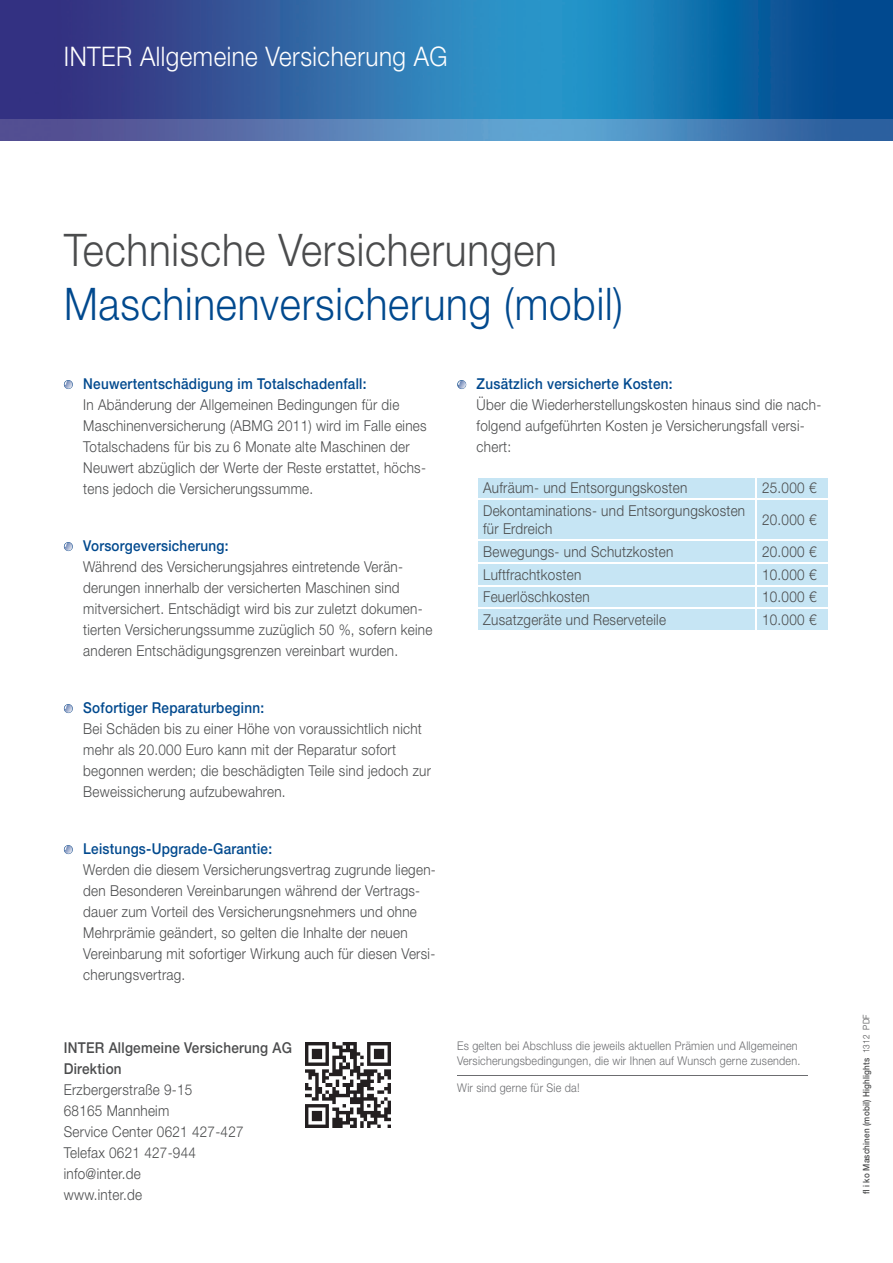
<style>
.page{position:relative;width:893px;height:1263px;background:#fff}
.page>*{position:absolute;margin:0;border:0;box-sizing:border-box;transform-origin:0 0}
.t1{font:300 45px "Helvetica Neue LT Pro";letter-spacing:.02em;color:#01498e;scale:.9 1}
.t2{font:300 45px "Helvetica Neue LT Pro";letter-spacing:.02em;color:#4b4c4d;scale:.9 1}
.t3{font:300 27px "Helvetica Neue LT Pro";letter-spacing:.02em;color:#fff;scale:.9 1}
.t4{font:300 15px/21px "Helvetica Neue LT Pro";letter-spacing:.02em;color:#4b4c4d;scale:.9 1}
.t5{font:500 15px "Helvetica Neue LT Pro";letter-spacing:.02em;color:#01498e;scale:.9 1}
.t6{font:500 15px/21px "Helvetica Neue LT Pro";letter-spacing:.02em;color:#4b4c4d;scale:.9 1}
.t7{font:300 12px/15px "Helvetica Neue LT Pro";letter-spacing:.02em;color:#6c6d70;scale:.9 1}
.t8{font:500 9px "Helvetica Neue LT Pro";letter-spacing:.02em;color:#4b4c4d;scale:.9 1}
.s1{font-weight:300}
</style>
<div class="page">
<img style="left:0;top:0;width:893px;height:140px">
<img style="left:306px;top:1043px;width:85px;height:85px">
<hr style="left:457px;top:1075px;width:351px;height:1px;background:#6c6d70">
<svg style="left:64px;top:380px;width:9px;height:9px"></svg>
<svg style="left:64px;top:542px;width:9px;height:9px"></svg>
<svg style="left:64px;top:704px;width:9px;height:9px"></svg>
<svg style="left:64px;top:845px;width:9px;height:9px"></svg>
<svg style="left:457px;top:380px;width:9px;height:9px"></svg>
<div style="left:478px;top:478px;width:350px;height:152px;background:#c6e5f4"></div>
<hr style="left:755px;top:477px;width:2px;height:22px;background:#fff">
<hr style="left:477px;top:499px;width:279px;height:1px;background:#fff">
<hr style="left:756px;top:499px;width:73px;height:1px;background:#fff">
<hr style="left:755px;top:500px;width:2px;height:40px;background:#fff">
<hr style="left:477px;top:540px;width:279px;height:1px;background:#fff">
<hr style="left:756px;top:540px;width:73px;height:1px;background:#fff">
<hr style="left:755px;top:541px;width:2px;height:21px;background:#fff">
<hr style="left:477px;top:562px;width:279px;height:1px;background:#fff">
<hr style="left:756px;top:562px;width:73px;height:1px;background:#fff">
<hr style="left:755px;top:563px;width:2px;height:22px;background:#fff">
<hr style="left:477px;top:585px;width:279px;height:1px;background:#fff">
<hr style="left:756px;top:585px;width:73px;height:1px;background:#fff">
<hr style="left:755px;top:586px;width:2px;height:22px;background:#fff">
<hr style="left:477px;top:608px;width:279px;height:1px;background:#fff">
<hr style="left:756px;top:608px;width:73px;height:1px;background:#fff">
<hr style="left:755px;top:609px;width:2px;height:21px;background:#fff">
<h2 class="t3" style="left:64px;top:40px;width:428px">INTER Allgemeine Versicherung AG</h2>
<h1 class="t2" style="left:64px;top:222px;width:549px">Technische Versicherungen</h1>
<h1 class="t1" style="left:64px;top:276px;width:623px">Maschinenversicherung (mobil)</h1>
<p class="t5" style="left:83px;top:375px;width:316px">Neuwertentschädigung im Totalschadenfall:</p>
<p class="t4" style="left:83px;top:394px;width:383px">In Abänderung der Allgemeinen Bedingungen für die Maschinenversicherung (ABMG 2011) wird im Falle eines Totalschadens für bis zu 6 Monate alte Maschinen der Neuwert abzüglich der Werte der Reste erstattet, höchs&shy;tens jedoch die Versicherungssumme.</p>
<p class="t5" style="left:83px;top:537px;width:163px">Vorsorgeversicherung:</p>
<p class="t4" style="left:83px;top:556px;width:389px">Während des Versicherungsjahres eintretende Verän&shy;derungen innerhalb der versicherten Maschinen sind mitversichert. Entschädigt wird bis zur zuletzt dokumen&shy;tierten Versicherungssumme zuzüglich 50 %, sofern keine anderen Entschädigungsgrenzen vereinbart wurden.</p>
<p class="t5" style="left:83px;top:699px;width:202px">Sofortiger Reparaturbeginn:</p>
<p class="t4" style="left:83px;top:718px;width:388px">Bei Schäden bis zu einer Höhe von voraussichtlich nicht mehr als 20.000 Euro kann mit der Reparatur sofort begonnen werden; die beschädigten Teile sind jedoch zur Beweissicherung aufzubewahren.</p>
<p class="t5" style="left:83px;top:840px;width:211px">Leistungs-Upgrade-Garantie:</p>
<p class="t4" style="left:83px;top:859px;width:393px">Werden die diesem Versicherungsvertrag zugrunde liegen&shy;den Besonderen Vereinbarungen während der Vertrags&shy;dauer zum Vorteil des Versicherungsnehmers und ohne Mehrprämie geändert, so gelten die Inhalte der neuen Vereinbarung mit sofortiger Wirkung auch für diesen Versi&shy;cherungsvertrag.</p>
<p class="t5" style="left:477px;top:375px;width:219px">Zusätzlich versicherte Kosten:</p>
<p class="t4" style="left:477px;top:394px;width:384px">Über die Wiederherstellungskosten hinaus sind die nach&shy;folgend aufgeführten Kosten je Versicherungsfall versi&shy;chert:</p>
<p class="t4" style="left:483px;top:477px;width:228px">Aufräum- und Entsorgungskosten</p>
<p class="t4" style="left:762px;top:477px;width:62px">25.000 €</p>
<p class="t4" style="left:483px;top:501px;width:293px;line-height:18px">Dekontaminations- und Entsorgungskosten für Erdreich</p>
<p class="t4" style="left:762px;top:509px;width:62px">20.000 €</p>
<p class="t4" style="left:483px;top:541px;width:213px">Bewegungs- und Schutzkosten</p>
<p class="t4" style="left:762px;top:541px;width:62px">20.000 €</p>
<p class="t4" style="left:483px;top:563px;width:110px">Luftfrachtkosten</p>
<p class="t4" style="left:762px;top:563px;width:62px">10.000 €</p>
<p class="t4" style="left:483px;top:586px;width:120px">Feuerlöschkosten</p>
<p class="t4" style="left:762px;top:586px;width:62px">10.000 €</p>
<p class="t4" style="left:483px;top:609px;width:205px">Zusatzgeräte und Reserveteile</p>
<p class="t4" style="left:762px;top:609px;width:62px">10.000 €</p>
<p class="t6" style="left:64px;top:1037px;width:255px">INTER Allgemeine Versicherung AG<br>Direktion</p>
<p class="t4" style="left:64px;top:1079px;width:201px">Erzbergerstraße 9-15<br>68165 Mannheim<br>Service Center 0621 427-427<br>Telefax 0621 427-944 info@inter.de<br>www.inter.de</p>
<p class="t7" style="left:457px;top:1038px;width:383px">Es gelten bei Abschluss die jeweils aktuellen Prämien und Allgemeinen<br>Versicherungsbedingungen, die wir Ihnen auf Wunsch gerne zusenden.</p>
<p class="t7" style="left:457px;top:1080px;width:138px">Wir sind gerne für Sie da!</p>
<p class="t8" style="left:861px;top:1194px;width:201px;rotate:-90deg">fl i ko Maschinen (mobil) Highlights <span class="s1">1312 PDF</span></p>
</div>
